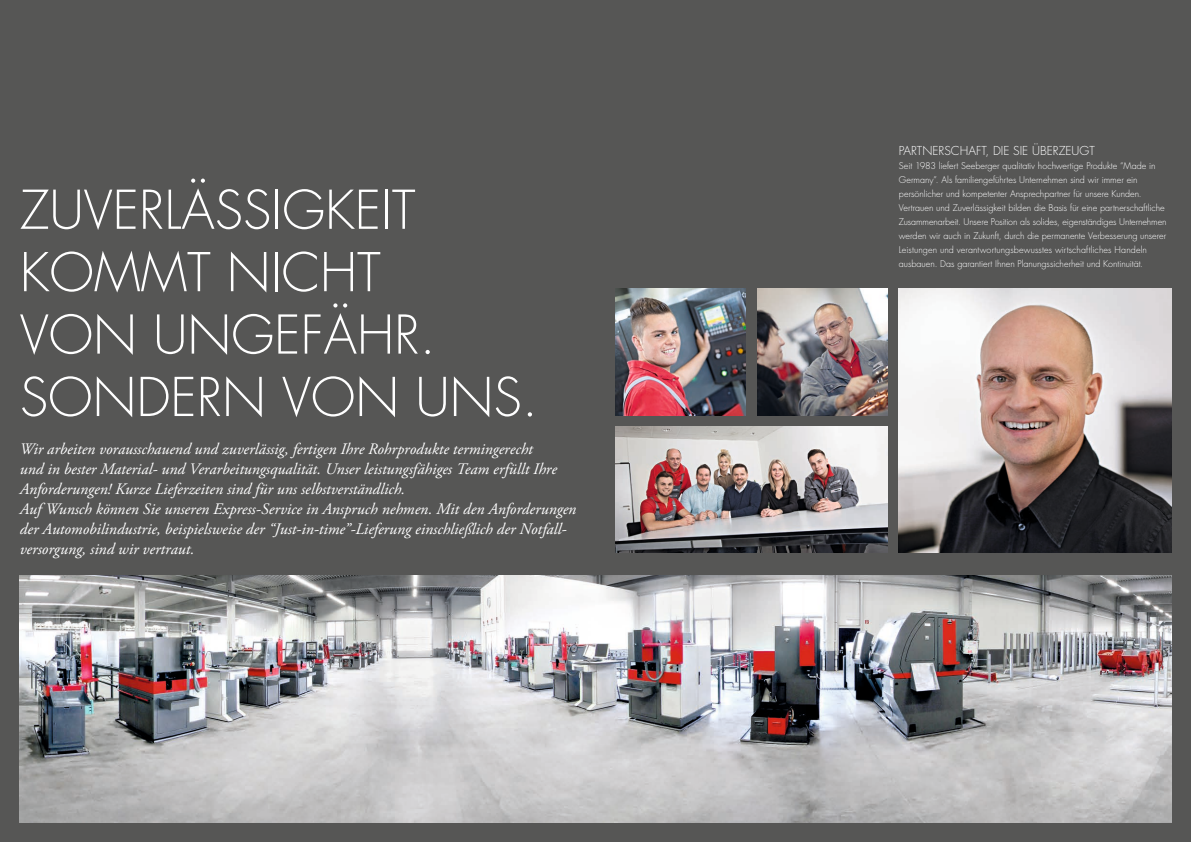
<style>
.page{position:relative;width:1191px;height:842px;background:#565655}
.page>*{position:absolute;margin:0;border:0;box-sizing:border-box;transform-origin:0 0}
.t1{font:300 52px/62.4px "Futura";color:#fff}
.t2{font:italic 16px/20px "Adobe Garamond Pro";color:#fff}
.t3{font:300 12px "Futura";color:#fff}
.t4{font:300 9px/14px "Futura";letter-spacing:-.005em;color:#fff}
</style>
<div class="page">
<img style="left:20px;top:575px;width:1151px;height:247px">
<img style="left:899px;top:289px;width:272px;height:264px">
<img style="left:757px;top:289px;width:130px;height:126px">
<img style="left:615px;top:289px;width:131px;height:126px">
<img style="left:615px;top:426px;width:272px;height:127px">
<h1 class="t1" style="left:20px;top:179px;width:519px">ZUVERLÄSSIGKEIT<br>KOMMT NICHT<br>VON UNGEFÄHR.<br>SONDERN VON UNS.</h1>
<p class="t2" style="left:20px;top:439px;width:558px">Wir arbeiten vorausschauend und zuverlässig, fertigen Ihre Rohrprodukte termingerecht<br>und in bester Material- und Verarbeitungsqualität. Unser leistungsfähiges Team erfüllt Ihre Anforderungen! Kurze Lieferzeiten sind für uns selbstverständlich.<br>Auf Wunsch können Sie unseren Express-Service in Anspruch nehmen. Mit den Anforderungen der Automobilindustrie, beispielsweise der “Just-in-time”-Lieferung einschließlich der Notfall&shy;versorgung, sind wir vertraut.</p>
<h3 class="t3" style="left:899px;top:143px;width:197px">PARTNERSCHAFT, DIE SIE ÜBERZEUGT</h3>
<p class="t4" style="left:899px;top:159px;width:269px">Seit 1983 liefert Seeberger qualitativ hochwertige Produkte “Made in Germany”. Als familiengeführtes Unternehmen sind wir immer ein persönlicher und kompetenter Ansprechpartner für unsere Kunden.<br>Vertrauen und Zuverlässigkeit bilden die Basis für eine partnerschaftliche Zusammenarbeit. Unsere Position als solides, eigenständiges Unternehmen werden wir auch in Zukunft, durch die permanente Verbesserung unserer Leistungen und verantwortungsbewusstes wirtschaftliches Handeln ausbauen. Das garantiert Ihnen Planungssicherheit und Kontinuität.</p>
</div>
